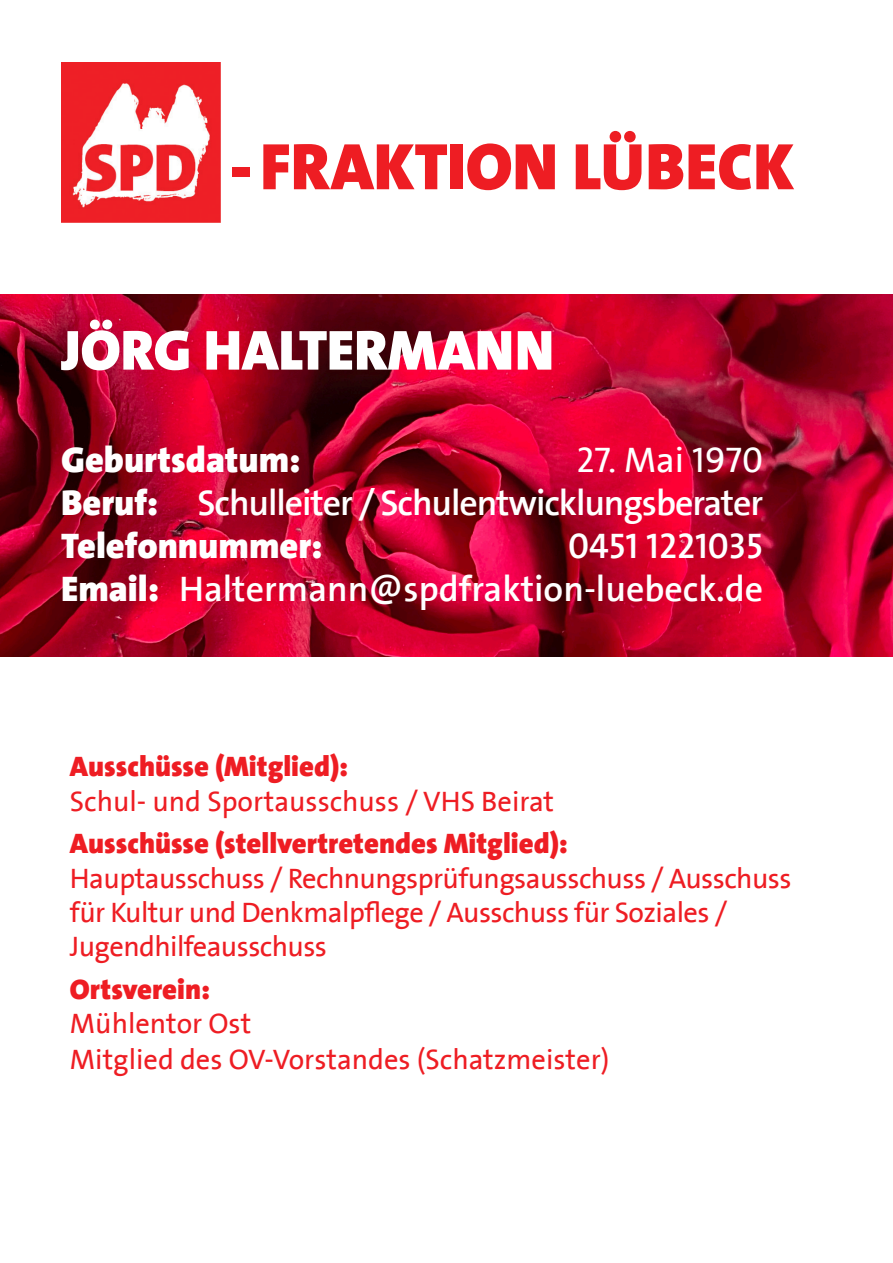
<style>
.page{position:relative;width:893px;height:1263px;background:#fff}
.page>*{position:absolute;margin:0;border:0;box-sizing:border-box;transform-origin:0 0}
.t1{font:900 66.45px "SPD The Sans";color:#ee1d23}
.t2{font:900 57px "SPD The Sans";color:#fff}
.t3{font:700 36px "SPD2002 The Sans";letter-spacing:-.01em;color:#fff}
.t4{font:700 36px "SPD2002 The Sans";letter-spacing:-.03em;color:#fff}
.t5{font:900 36px "SPD The Sans";color:#fff}
.t6{font:36px "SPD2002 The Sans";color:#fff}
.t7{font:28.5px/34.2px "SPD2002 The Sans";letter-spacing:-.02em;color:#ee1d23}
.t8{font:28.5px/36px "SPD2002 The Sans";color:#ee1d23}
.t9{font:900 28.5px "SPD The Sans";color:#ee1d23}
.s1{font-family:"SPD The Sans";font-weight:900}
</style>
<div class="page">
<img style="left:61px;top:63px;width:160px;height:159px">
<img style="left:0;top:295px;width:893px;height:361px">
<p class="t1" style="left:229px;top:124px;width:566px">- FRAKTION LÜBECK</p>
<p class="t2" style="left:61px;top:314px;width:494px">JÖRG HALTERMANN</p>
<p class="t5" style="left:61px;top:436px;width:241px">Geburtsdatum:</p>
<p class="t6" style="left:576px;top:441px;width:188px">27. Mai 1970</p>
<p class="t4" style="left:61px;top:484px;width:704px"><span class="s1">Beruf:</span> Schulleiter / Schulentwicklungsberater</p>
<p class="t5" style="left:61px;top:523px;width:263px">Telefonnummer:</p>
<p class="t3" style="left:568px;top:527px;width:197px">0451 1221035</p>
<p class="t3" style="left:61px;top:570px;width:704px"><span class="s1">Email:</span> Haltermann@spdfraktion-luebeck.de</p>
<p class="t9" style="left:70px;top:748px;width:280px">Ausschüsse (Mitglied):</p>
<p class="t8" style="left:70px;top:784px;width:486px">Schul- und Sportausschuss / VHS Beirat</p>
<p class="t7" style="left:70px;top:828px;width:723px"><span class="s1">Ausschüsse (stellvertretendes Mitglied):<br></span>Hauptausschuss / Rechnungsprüfungsausschuss / Ausschuss für Kultur und Denkmalpflege / Ausschuss für Soziales / Jugendhilfeausschuss</p>
<p class="t9" style="left:70px;top:971px;width:142px">Ortsverein:</p>
<p class="t8" style="left:70px;top:1006px;width:541px">Mühlentor Ost<br>Mitglied des OV-Vorstandes (Schatzmeister)</p>
</div>
